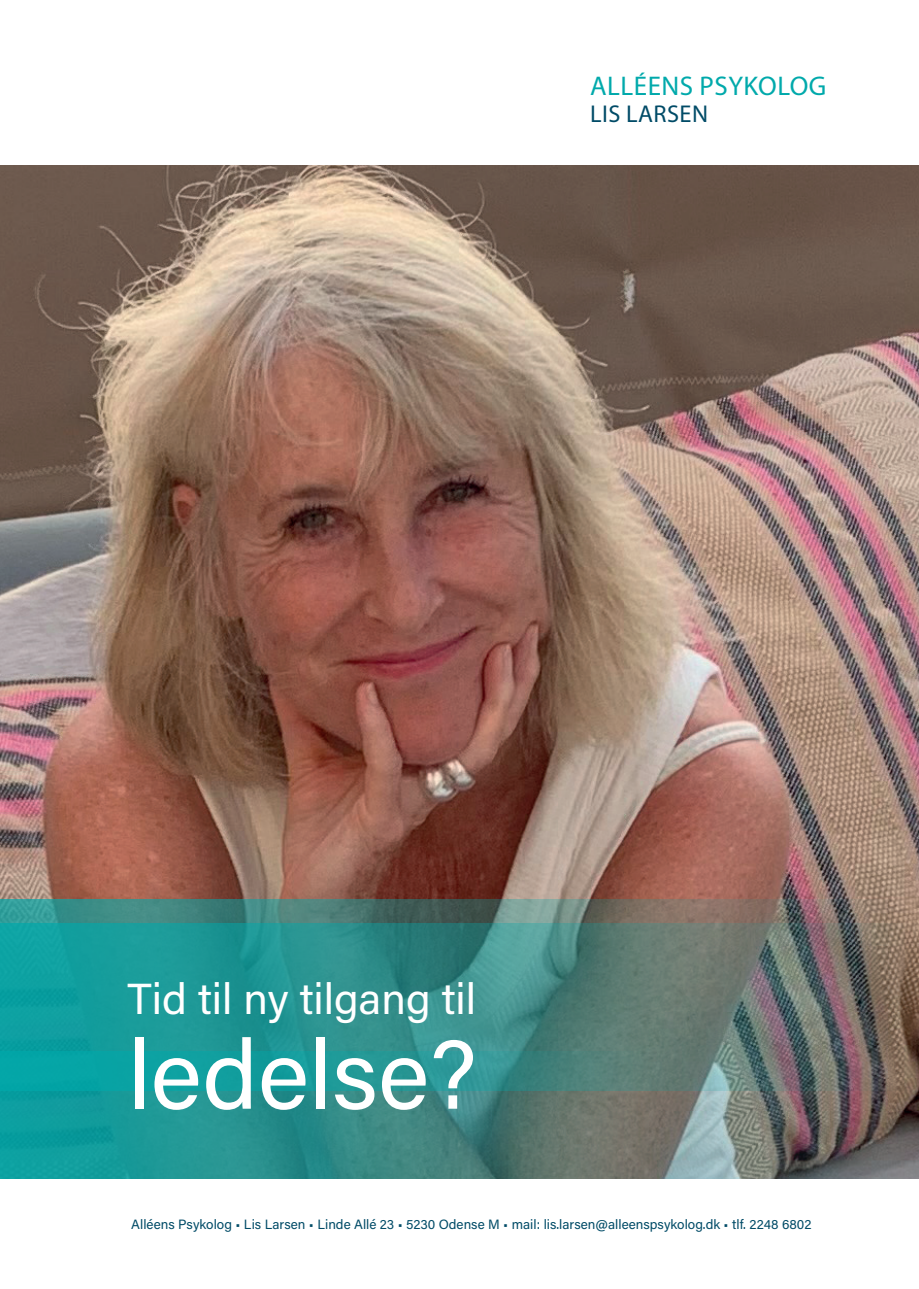
<style>
.page{position:relative;width:919px;height:1289px;background:#fff}
.page>*{position:absolute;margin:0;border:0;box-sizing:border-box;transform-origin:0 0}
.t1{font:97.5px "Acumin Variable Concept";color:#fff}
.t2{font:43.5px "Acumin Variable Concept";color:#fff}
.t3{font:27.15px "Myriad Pro";letter-spacing:.02em;color:#00a9ab}
.t4{font:24.45px "Myriad Pro";letter-spacing:.02em;color:#014b67}
.t5{font:13.5px "Acumin Variable Concept";color:#014b67}
</style>
<div class="page">
<img style="left:0;top:166px;width:918px;height:757px">
<svg style="left:0;top:899px;width:906px;height:24px;background:#5e7b73"></svg>
<img style="left:0;top:923px;width:918px;height:255px">
<svg style="left:0;top:1050px;width:648px;height:128px;background:#2f8d8a"></svg>
<h3 class="t3" style="left:590px;top:69px;width:238px">ALLÉENS PSYKOLOG</h3>
<h3 class="t4" style="left:590px;top:99px;width:120px">LIS LARSEN</h3>
<h2 class="t2" style="left:128px;top:969px;width:350px">Tid til ny tilgang til</h2>
<h1 class="t1" style="left:128px;top:1007px;width:351px">ledelse?</h1>
<p class="t5" style="left:131px;top:1214px;width:681px">Alléens Psykolog • Lis Larsen • Linde Allé 23 • 5230 Odense M • mail: lis.larsen@alleenspsykolog.dk • tlf. 2248 6802</p>
</div>
